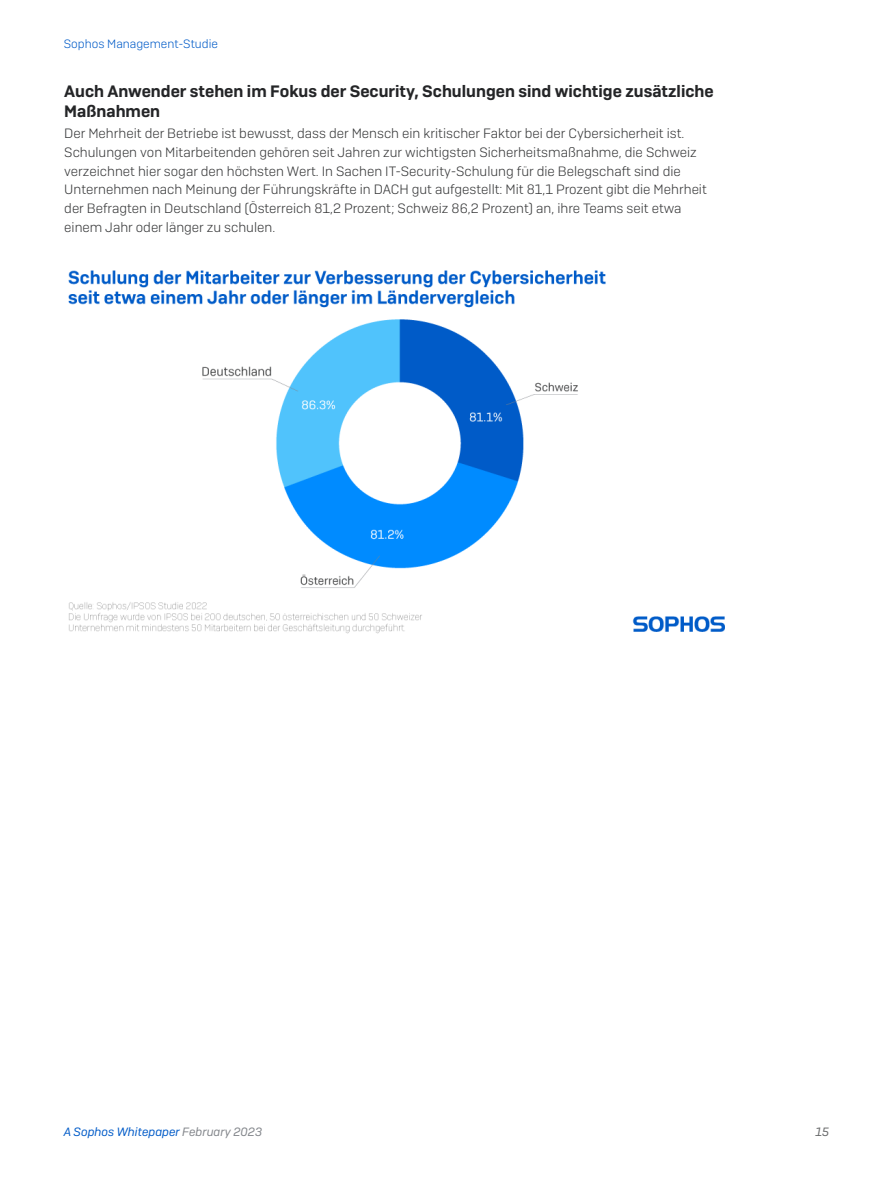
<style>
.page{position:relative;width:893px;height:1191px;background:#fff}
.page>*{position:absolute;margin:0;border:0;box-sizing:border-box;transform-origin:0 0}
.Subheading_3{font:600 16.5px/19.8px "Sophos Sans";color:#242527}
.Body_Copy{font:300 13.5px/18.8px "Sophos Sans";color:#363738}
.t1{font:italic 12px "Sophos Sans";color:#005bc8}
.t2{font:300 12px "Sophos Sans";color:#005bc8}
.t3{font:italic 12px "Sophos Sans";color:#696a6b}
.s1{color:#83868b}
</style>
<div class="page">
<img style="left:68px;top:270px;width:657px;height:364px">
<p class="t2" style="left:64px;top:36px;width:156px">Sophos Management-Studie</p>
<p class="Subheading_3" style="left:64px;top:82px;width:651px">Auch Anwender stehen im Fokus der Security, Schulungen sind wichtige zusätzliche<br>Maßnahmen</p>
<p class="Body_Copy" style="left:64px;top:124px;width:644px">Der Mehrheit der Betriebe ist bewusst, dass der Mensch ein kritischer Faktor bei der Cybersicherheit ist.<br>Schulungen von Mitarbeitenden gehören seit Jahren zur wichtigsten Sicherheitsmaßnahme, die Schweiz verzeichnet hier sogar den höchsten Wert. In Sachen IT-Security-Schulung für die Belegschaft sind die Unternehmen nach Meinung der Führungskräfte in DACH gut aufgestellt: Mit 81,1 Prozent gibt die Mehrheit der Befragten in Deutschland (Österreich 81,2 Prozent; Schweiz 86,2 Prozent) an, ihre Teams seit etwa einem Jahr oder länger zu schulen.</p>
<p class="t1" style="left:64px;top:1124px;width:200px">A Sophos Whitepaper <span class="s1">February 2023</span></p>
<p class="t3" style="left:816px;top:1124px;width:15px">15</p>
</div>
